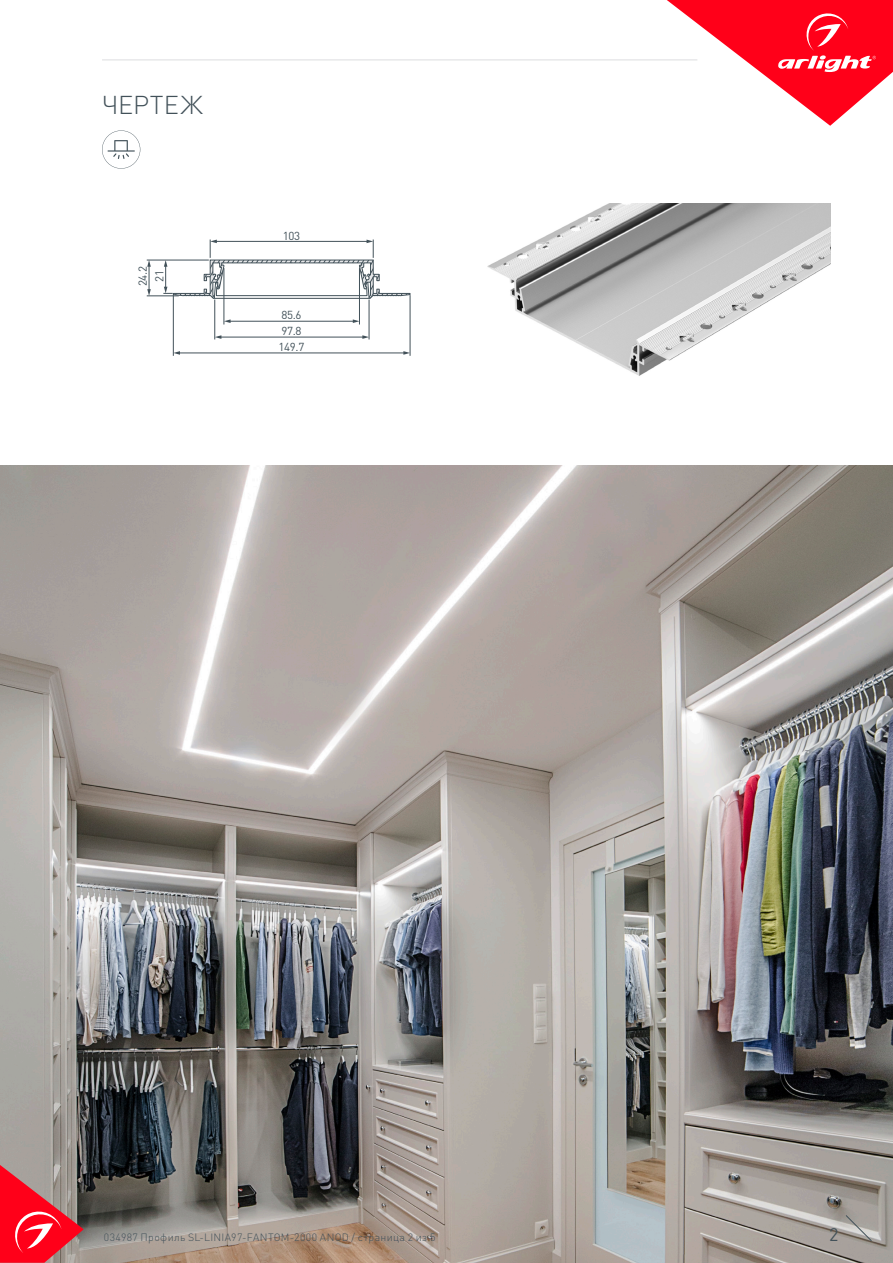
<style>
.page{position:relative;width:893px;height:1263px;background:#fff}
.page>*{position:absolute;margin:0;border:0;box-sizing:border-box;transform-origin:0 0}
.t1{font:300 25.5px "DIN Pro";letter-spacing:.01em;color:#425159}
.t2{font:18px "DIN Pro";color:#425159}
.t3{font:11.55px "DIN Pro";letter-spacing:-.025em;color:#425159}
.t4{font:300 10.5px "DIN Pro";letter-spacing:.04em;color:#425159}
</style>
<div class="page">
<img style="left:0;top:466px;width:893px;height:797px">
<svg style="left:0;top:1165px;width:84px;height:98px;background:#d44752"></svg>
<svg style="left:845px;top:1215px;width:27px;height:26px"></svg>
<svg style="left:667px;top:0;width:226px;height:126px"></svg>
<hr style="left:102px;top:60px;width:595px;height:1px;background:#dcdddf">
<img style="left:487px;top:203px;width:344px;height:173px">
<svg style="left:102px;top:130px;width:38px;height:39px"></svg>
<svg style="left:147px;top:261px;width:4px;height:35px"></svg>
<hr style="left:179px;top:353px;width:226px;height:1px;background:#425159">
<svg style="left:174px;top:351px;width:6px;height:4px"></svg>
<svg style="left:403px;top:351px;width:7px;height:4px"></svg>
<hr style="left:220px;top:337px;width:144px;height:1px;background:#425159">
<svg style="left:215px;top:335px;width:6px;height:4px"></svg>
<svg style="left:362px;top:335px;width:7px;height:4px"></svg>
<hr style="left:229px;top:321px;width:125px;height:1px;background:#425159">
<svg style="left:225px;top:319px;width:6px;height:4px"></svg>
<svg style="left:353px;top:319px;width:6px;height:4px"></svg>
<hr style="left:173px;top:295px;width:1px;height:61px;background:#425159">
<hr style="left:410px;top:295px;width:1px;height:61px;background:#425159">
<hr style="left:147px;top:296px;width:32px;height:1px;background:#425159">
<hr style="left:147px;top:260px;width:62px;height:1px;background:#425159">
<hr style="left:214px;top:300px;width:1px;height:39px;background:#425159">
<hr style="left:369px;top:300px;width:1px;height:39px;background:#425159">
<svg style="left:163px;top:240px;width:248px;height:59px"></svg>
<hr style="left:224px;top:268px;width:1px;height:56px;background:#425159">
<hr style="left:359px;top:268px;width:1px;height:56px;background:#425159">
<p class="t1" style="left:102px;top:87px;width:102px">ЧЕРТЕЖ</p>
<p class="t3" style="left:135px;top:286px;width:22px;rotate:-90deg">24.2</p>
<p class="t3" style="left:151px;top:282px;width:13px;rotate:-90deg">21</p>
<p class="t3" style="left:283px;top:227px;width:19px">103</p>
<p class="t3" style="left:281px;top:307px;width:22px">85.6</p>
<p class="t3" style="left:281px;top:323px;width:22px">97.8</p>
<p class="t3" style="left:278px;top:339px;width:27px">149.7</p>
<p class="t4" style="left:104px;top:1230px;width:333px">034987 Профиль SL-LINIA97-FANTOM-2000 ANOD / страница 2 из 5</p>
<p class="t2" style="left:829px;top:1222px;width:11px">2</p>
</div>
